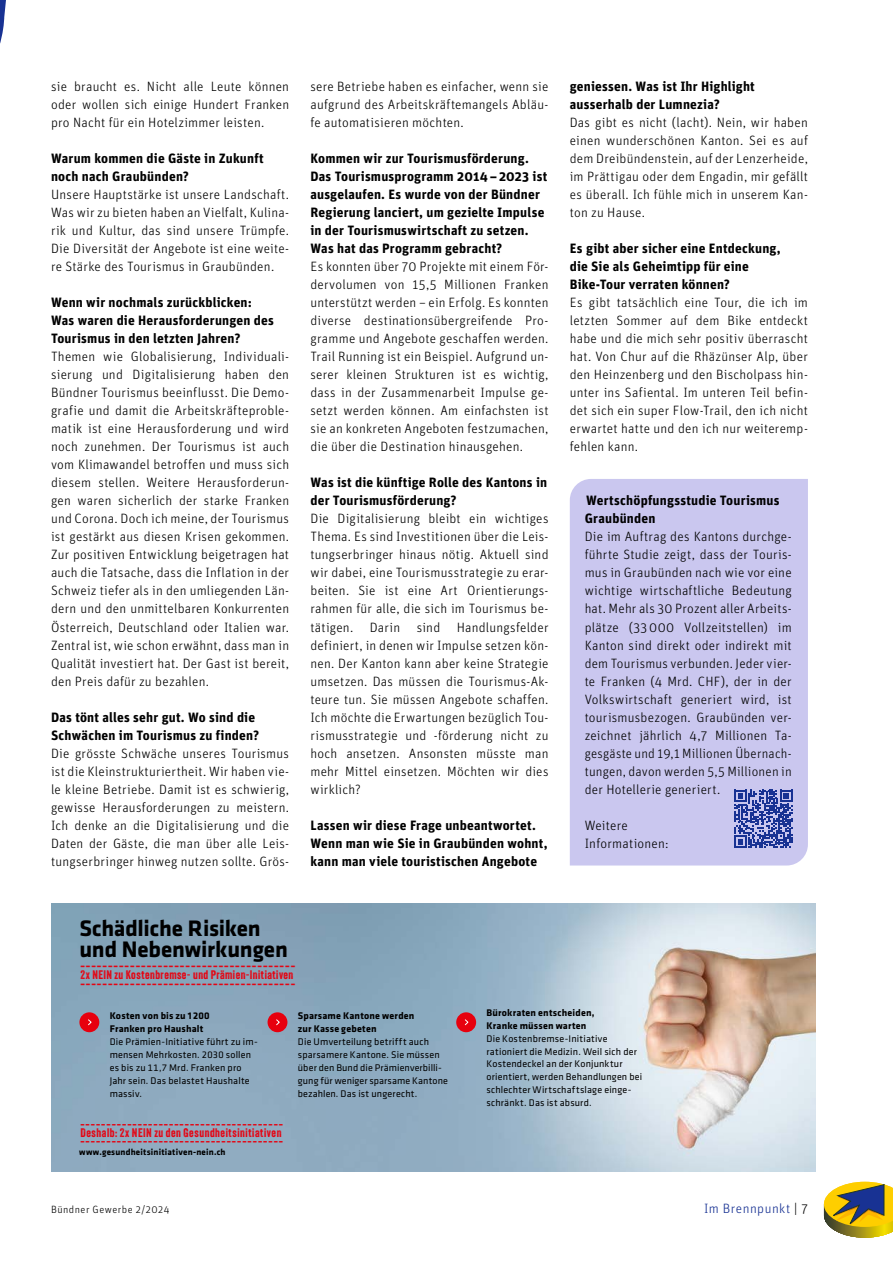
<style>
.page{position:relative;width:893px;height:1263px;background:#fff}
.page>*{position:absolute;margin:0;border:0;box-sizing:border-box;transform-origin:0 0}
.t1{font:700 23.25px/21.6px "Klavika";letter-spacing:-.005em;color:#000}
.t2{font:16.5px "Veneer";color:#e7000e}
.t3{font:15.45px "Veneer";color:#e7000e}
.Grundschrift{font:13.5px/18px "Unit SO Pri Light";letter-spacing:.015em;color:#000;text-align:justify}
.Lead{font:13.5px/18px "Unit SO Pri Bold";letter-spacing:.015em;color:#000}
.Untertitel{font:13.5px/18px "Unit SO Pri Bold";letter-spacing:.015em;color:#000}
.t4{font:13.5px "Unit SO Pri Light";letter-spacing:.035em;color:#183293}
.t5{font:12px "Veneer";letter-spacing:.045em;color:#e7000e}
.t6{font:10.5px "Unit SO Pri Light";letter-spacing:.05em;color:#000}
.t7{font:10.05px/12.9px "Klavika Regular TF";letter-spacing:.015em;color:#000}
.t8{font:700 9.15px "Klavika";letter-spacing:.02em;color:#000}
.s1{font-family:"Klavika";font-weight:700}
.s2{color:#000}
</style>
<div class="page">
<svg style="left:824px;top:1182px;width:69px;height:56px;background:#ad9c45"></svg>
<svg style="left:0;top:0;width:6px;height:44px"></svg>
<div style="left:570px;top:479px;width:238px;height:386px;background:#cac7ef"></div>
<img style="left:51px;top:904px;width:765px;height:267px">
<div style="left:79px;top:1012px;width:20px;height:20px;background:#e7000e;border-radius:50%"></div>
<svg style="left:88px;top:1019px;width:4px;height:7px"></svg>
<div style="left:268px;top:1012px;width:19px;height:20px;background:#e7000e;border-radius:50%"></div>
<svg style="left:276px;top:1019px;width:4px;height:7px"></svg>
<div style="left:456px;top:1012px;width:20px;height:20px;background:#e7000e;border-radius:50%"></div>
<svg style="left:464px;top:1019px;width:5px;height:7px"></svg>
<svg style="left:734px;top:790px;width:58px;height:58px;background:#5d6cb6"></svg>
<p class="Grundschrift" style="left:51px;top:78px;width:240px">sie braucht es. Nicht alle Leute können oder wollen sich einige Hundert Franken pro Nacht für ein Hotelzimmer leisten.</p>
<p class="Lead" style="left:51px;top:149px;width:214px">Warum kommen die Gäste in Zukunft noch nach Graubünden?</p>
<p class="Grundschrift" style="left:51px;top:186px;width:240px">Unsere Hauptstärke ist unsere Landschaft.<br>Was wir zu bieten haben an Vielfalt, Kulina&shy;rik und Kultur, das sind unsere Trümpfe.<br>Die Diversität der Angebote ist eine weite&shy;re Stärke des Tourismus in Graubünden.</p>
<p class="Lead" style="left:51px;top:293px;width:225px">Wenn wir nochmals zurückblicken:<br>Was waren die Herausforderungen des<br>Tourismus in den letzten Jahren?</p>
<p class="Grundschrift" style="left:51px;top:348px;width:240px">Themen wie Globalisierung, Individuali&shy;sierung und Digitalisierung haben den Bündner Tourismus beeinflusst. Die Demo&shy;grafie und damit die Arbeitskräfteproble&shy;matik ist eine Herausforderung und wird noch zunehmen. Der Tourismus ist auch vom Klimawandel betroffen und muss sich diesem stellen. Weitere Herausforderun&shy;gen waren sicherlich der starke Franken und Corona. Doch ich meine, der Tourismus ist gestärkt aus diesen Krisen gekommen.<br>Zur positiven Entwicklung beigetragen hat auch die Tatsache, dass die Inflation in der Schweiz tiefer als in den umliegenden Län&shy;dern und den unmittelbaren Konkurrenten Österreich, Deutschland oder Italien war.<br>Zentral ist, wie schon erwähnt, dass man in Qualität investiert hat. Der Gast ist bereit, den Preis dafür zu bezahlen.</p>
<p class="Lead" style="left:51px;top:707px;width:210px">Das tönt alles sehr gut. Wo sind die<br>Schwächen im Tourismus zu finden?</p>
<p class="Grundschrift" style="left:51px;top:744px;width:240px">Die grösste Schwäche unseres Tourismus ist die Kleinstrukturiertheit. Wir haben vie&shy;le kleine Betriebe. Damit ist es schwierig, gewisse Herausforderungen zu meistern.<br>Ich denke an die Digitalisierung und die Daten der Gäste, die man über alle Leis&shy;tungserbringer hinweg nutzen sollte. Grös-</p>
<p class="Grundschrift" style="left:310px;top:78px;width:240px">sere Betriebe haben es einfacher, wenn sie aufgrund des Arbeitskräftemangels Abläu&shy;fe automatisieren möchten.</p>
<p class="Lead" style="left:310px;top:149px;width:238px">Kommen wir zur Tourismusförderung.<br>Das Tourismusprogramm 2014–2023 ist ausgelaufen. Es wurde von der Bündner Regierung lanciert, um gezielte Impulse in der Tourismuswirtschaft zu setzen.<br>Was hat das Programm gebracht?</p>
<p class="Grundschrift" style="left:310px;top:258px;width:240px">Es konnten über 70 Projekte mit einem För&shy;dervolumen von 15,5 Millionen Franken unterstützt werden – ein Erfolg. Es konnten diverse destinationsübergreifende Pro&shy;gramme und Angebote geschaffen werden.<br>Trail Running ist ein Beispiel. Aufgrund un&shy;serer kleinen Strukturen ist es wichtig, dass in der Zusammenarbeit Impulse ge&shy;setzt werden können. Am einfachsten ist sie an konkreten Angeboten festzumachen, die über die Destination hinausgehen.</p>
<p class="Lead" style="left:310px;top:473px;width:238px">Was ist die künftige Rolle des Kantons in der Tourismusförderung?</p>
<p class="Grundschrift" style="left:310px;top:510px;width:240px">Die Digitalisierung bleibt ein wichtiges Thema. Es sind Investitionen über die Leis&shy;tungserbringer hinaus nötig. Aktuell sind wir dabei, eine Tourismusstrategie zu erar&shy;beiten. Sie ist eine Art Orientierungs&shy;rahmen für alle, die sich im Tourismus be&shy;tätigen. Darin sind Handlungsfelder definiert, in denen wir Impulse setzen kön&shy;nen. Der Kanton kann aber keine Strategie umsetzen. Das müssen die Tourismus-Ak&shy;teure tun. Sie müssen Angebote schaffen.<br>Ich möchte die Erwartungen bezüglich Tou&shy;rismusstrategie und -förderung nicht zu hoch ansetzen. Ansonsten müsste man mehr Mittel einsetzen. Möchten wir dies wirklich?</p>
<p class="Lead" style="left:310px;top:815px;width:239px">Lassen wir diese Frage unbeantwortet.<br>Wenn man wie Sie in Graubünden wohnt, kann man viele touristischen Angebote</p>
<p class="t1" style="left:79px;top:917px;width:210px">Schädliche Risiken und Nebenwirkungen</p>
<p class="t5" style="left:81px;top:968px;width:214px">2x NEIN zu Kostenbremse- und Prämien-Initiativen</p>
<p class="t2" style="left:80px;top:974px;width:217px">---------------------------------------</p>
<p class="t2" style="left:80px;top:956px;width:217px">---------------------------------------</p>
<p class="Lead" style="left:570px;top:77px;width:187px">geniessen. Was ist Ihr Highlight ausserhalb der Lumnezia?</p>
<p class="Grundschrift" style="left:570px;top:114px;width:240px">Das gibt es nicht (lacht). Nein, wir haben einen wunderschönen Kanton. Sei es auf dem Dreibündenstein, auf der Lenzerheide, im Prättigau oder dem Engadin, mir gefällt es überall. Ich fühle mich in unserem Kan&shy;ton zu Hause.</p>
<p class="Lead" style="left:570px;top:239px;width:212px">Es gibt aber sicher eine Entdeckung, die Sie als Geheimtipp für eine<br>Bike-Tour verraten können?</p>
<p class="Grundschrift" style="left:570px;top:294px;width:240px">Es gibt tatsächlich eine Tour, die ich im letzten Sommer auf dem Bike entdeckt habe und die mich sehr positiv überrascht hat. Von Chur auf die Rhäzünser Alp, über den Heinzenberg und den Bischolpass hin&shy;unter ins Safiental. Im unteren Teil befin&shy;det sich ein super Flow-Trail, den ich nicht erwartet hatte und den ich nur weiteremp&shy;fehlen kann.</p>
<p class="Untertitel" style="left:585px;top:491px;width:196px">Wertschöpfungsstudie Tourismus<br>Graubünden</p>
<p class="Grundschrift" style="left:585px;top:528px;width:209px">Die im Auftrag des Kantons durchge&shy;führte Studie zeigt, dass der Touris&shy;mus in Graubünden nach wie vor eine wichtige wirtschaftliche Bedeutung hat. Mehr als 30 Prozent aller Arbeits&shy;plätze (33000 Vollzeitstellen) im Kanton sind direkt oder indirekt mit dem Tourismus verbunden. Jeder vier&shy;te Franken (4 Mrd. CHF), der in der Volkswirtschaft generiert wird, ist tourismusbezogen. Graubünden ver&shy;zeichnet jährlich 4,7 Millionen Ta&shy;gesgäste und 19,1 Millionen Übernach&shy;tungen, davon werden 5,5 Millionen in der Hotellerie generiert.</p>
<p class="Grundschrift" style="left:585px;top:816px;width:85px">Weitere<br>Informationen:</p>
<p class="t7" style="left:110px;top:1010px;width:149px"><span class="s1">Kosten von bis zu 1200<br>Franken pro Haushalt<br></span>Die Prämien-Initiative führt zu im&shy;mensen Mehrkosten. 2030 sollen es bis zu 11,7 Mrd. Franken pro<br>Jahr sein. Das belastet Haushalte massiv.</p>
<p class="t7" style="left:298px;top:1010px;width:152px"><span class="s1">Sparsame Kantone werden<br>zur Kasse gebeten<br></span>Die Umverteilung betrifft auch sparsamere Kantone. Sie müssen über den Bund die Prämienverbilli&shy;gung für weniger sparsame Kantone bezahlen. Das ist ungerecht.</p>
<p class="t7" style="left:486px;top:1006px;width:157px"><span class="s1">Bürokraten entscheiden,<br>Kranke müssen warten<br></span>Die Kostenbremse-Initiative rationiert die Medizin. Weil sich der<br>Kostendeckel an der Konjunktur orientiert, werden Behandlungen bei schlechter Wirtschaftslage einge&shy;schränkt. Das ist absurd.</p>
<p class="t5" style="left:81px;top:1126px;width:202px">Deshalb: 2x NEIN zu den Gesundheitsinitiativen</p>
<p class="t3" style="left:80px;top:1132px;width:205px">---------------------------------------</p>
<p class="t3" style="left:80px;top:1115px;width:205px">---------------------------------------</p>
<p class="t8" style="left:79px;top:1146px;width:148px">www.gesundheitsinitiativen-nein.ch</p>
<p class="t6" style="left:51px;top:1203px;width:120px">Bündner Gewerbe 2/2024</p>
<p class="t4" style="left:704px;top:1201px;width:105px">Im Brennpunkt <span class="s2">| 7</span></p>
</div>
